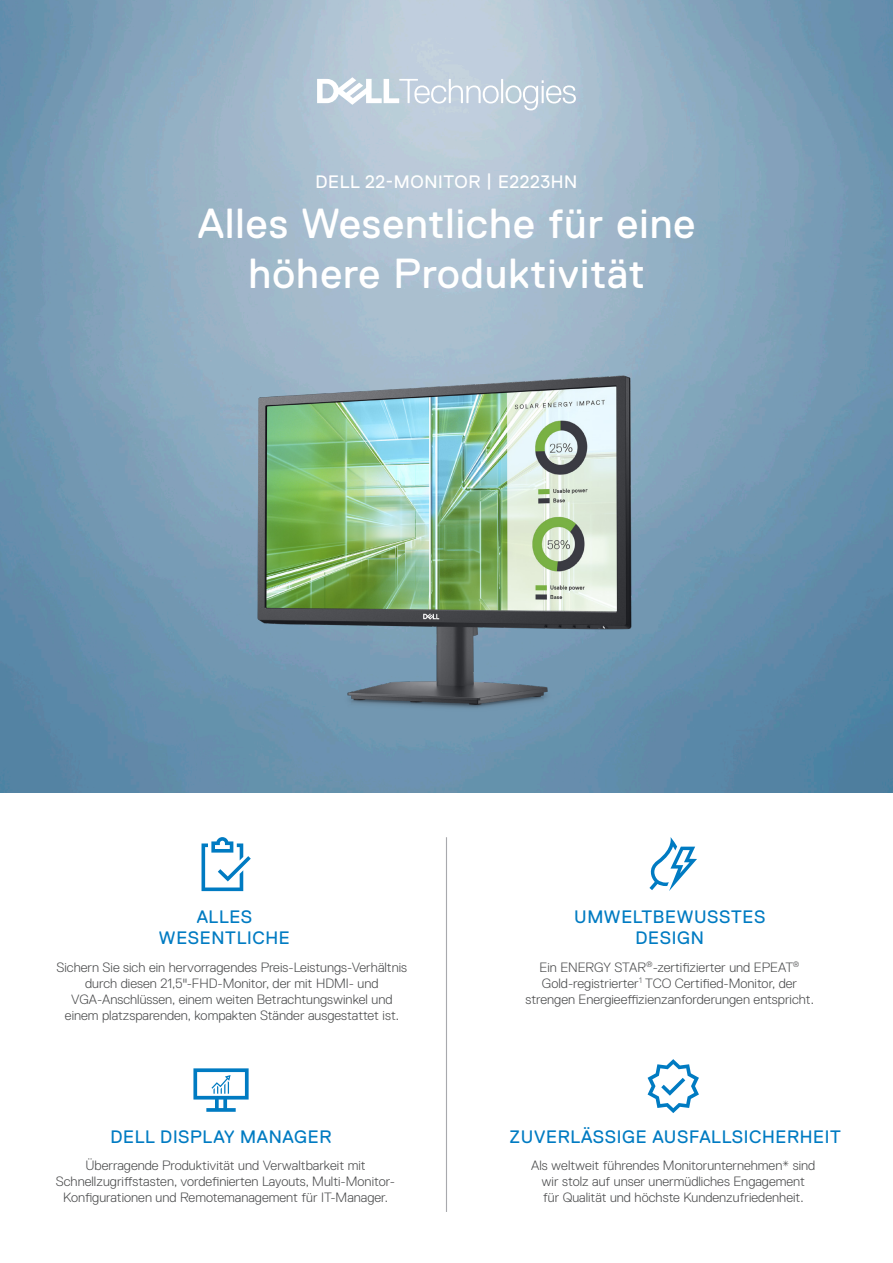
<style>
.page{position:relative;width:893px;height:1263px;background:#fff}
.page>*{position:absolute;margin:0;border:0;box-sizing:border-box;transform-origin:0 0}
.t1{font:42px/50.4px "Dell Replica";letter-spacing:.025em;color:#fff;text-align:center}
.t2{font:18px/21.6px "Dell Replica";letter-spacing:.035em;color:#007bc2;text-align:center}
.t3{font:18px "Dell Replica";letter-spacing:.035em;color:#fff}
.t4{font:300 13.5px/16.2px "Dell Replica";color:#4b4c4d;text-align:center}
</style>
<div class="page">
<img style="left:0;top:0;width:893px;height:793px">
<hr style="left:446px;top:837px;width:1px;height:375px;background:#a8a9ad">
<img style="left:175px;top:333px;width:543px;height:458px">
<svg style="left:193px;top:1068px;width:56px;height:44px"></svg>
<svg style="left:648px;top:1059px;width:51px;height:54px"></svg>
<svg style="left:649px;top:837px;width:48px;height:54px"></svg>
<svg style="left:202px;top:837px;width:49px;height:54px"></svg>
<svg style="left:317px;top:77px;width:259px;height:33px"></svg>
<p class="t3" style="left:316px;top:172px;width:263px">DELL 22-MONITOR | E2223HN</p>
<p class="t1" style="left:198px;top:199px;width:499px">Alles Wesentliche für eine höhere Produktivität</p>
<p class="t2" style="left:159px;top:906px;width:132px">ALLES<br>WESENTLICHE</p>
<p class="t4" style="left:57px;top:959px;width:352px">Sichern Sie sich ein hervorragendes Preis-Leistungs-Verhältnis durch diesen 21,5"-FHD-Monitor, der mit HDMI- und VGA-Anschlüssen, einem weiten Betrachtungswinkel und einem platzsparenden, kompakten Ständer ausgestattet ist.</p>
<p class="t2" style="left:111px;top:1126px;width:222px">DELL DISPLAY MANAGER</p>
<p class="t4" style="left:56px;top:1157px;width:341px">Überragende Produktivität und Verwaltbarkeit mit<br>Schnellzugriffstasten, vordefinierten Layouts, Multi-Monitor-<br>Konfigurationen und Remotemanagement für IT-Manager.</p>
<p class="t2" style="left:574px;top:906px;width:193px">UMWELTBEWUSSTES<br>DESIGN</p>
<p class="t4" style="left:525px;top:959px;width:290px">Ein ENERGY STAR<sup>®</sup>-zertifizierter und EPEAT<sup>®<br></sup>Gold-registrierter<sup>1</sup> TCO Certified-Monitor, der strengen Energieeffizienzanforderungen entspricht.</p>
<p class="t2" style="left:509px;top:1126px;width:333px">ZUVERLÄSSIGE AUSFALLSICHERHEIT</p>
<p class="t4" style="left:531px;top:1157px;width:286px">Als weltweit führendes Monitorunternehmen* sind wir stolz auf unser unermüdliches Engagement<br>für Qualität und höchste Kundenzufriedenheit.</p>
</div>
